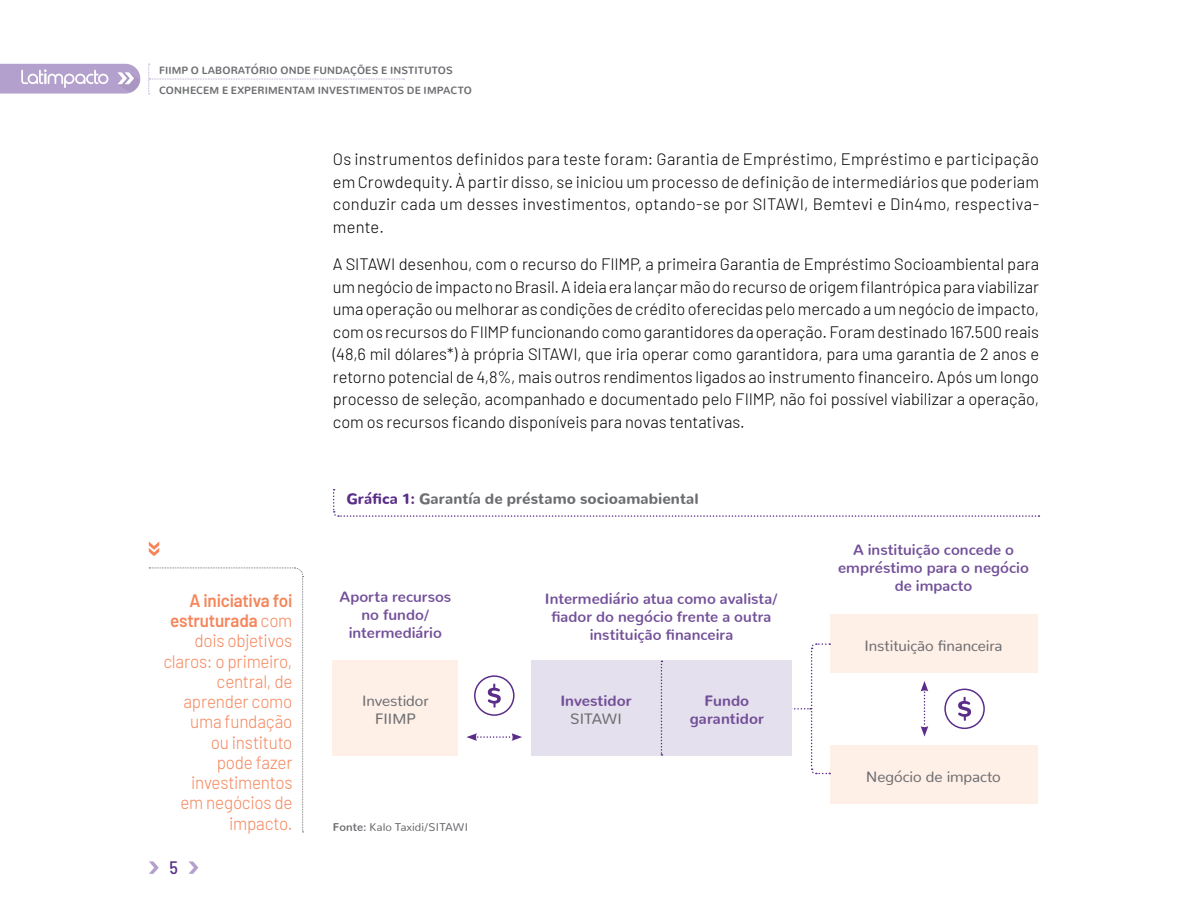
<style>
.page{position:relative;width:1188px;height:918px;background:#fff}
.page>*{position:absolute;margin:0;border:0;box-sizing:border-box;transform-origin:0 0}
.t1{font:300 18px/20.2px "Barlow";letter-spacing:-.015em;color:#f5855a;text-align:right;scale:.95 1}
.t2{font:500 semi-condensed 18px "Barlow";color:#5a2d88}
.t3{font:300 16.5px/22.5px "Barlow";letter-spacing:.005em;color:#000;text-align:justify}
.t4{font:700 15px/18px "Nunito";letter-spacing:.005em;color:#735099;text-align:center}
.t5{font:15px/18px "Nunito";letter-spacing:-.005em;color:#6d6e71;text-align:center}
.t6{font:900 15px "Nunito";letter-spacing:.005em;color:#6d6e71}
.t7{font:800 15px/18px "Nunito";letter-spacing:.005em;color:#735099;text-align:center}
.t8{font:11.25px "Nunito";letter-spacing:.005em;color:#6d6e71}
.t9{font:700 10.5px/19.5px "Nunito";letter-spacing:.01em;color:#6d6e71}
.s1{font-weight:600}
.s2{color:#5a2d88}
.s3{font-weight:700}
</style>
<div class="page">
<svg style="left:189px;top:861px;width:9px;height:13px"></svg>
<svg style="left:149px;top:861px;width:10px;height:13px"></svg>
<svg style="left:148px;top:64px;width:257px;height:31px"></svg>
<svg style="left:0;top:64px;width:140px;height:30px"></svg>
<svg style="left:149px;top:567px;width:155px;height:266px"></svg>
<svg style="left:149px;top:541px;width:10px;height:15px"></svg>
<div style="left:333px;top:661px;width:125px;height:95px;background:#feefe7"></div>
<div style="left:830px;top:614px;width:207px;height:58px;background:#feefe7"></div>
<div style="left:830px;top:745px;width:207px;height:58px;background:#feefe7"></div>
<div style="left:944px;top:689px;width:41px;height:40px;border:2px solid #5a2d88;border-radius:50%"></div>
<svg style="left:958px;top:697px;width:13px;height:24px"></svg>
<svg style="left:921px;top:681px;width:7px;height:56px"></svg>
<div style="left:474px;top:675px;width:41px;height:41px;border:2px solid #5a2d88;border-radius:50%"></div>
<svg style="left:488px;top:684px;width:13px;height:24px"></svg>
<svg style="left:466px;top:733px;width:56px;height:8px"></svg>
<svg style="left:785px;top:643px;width:45px;height:132px"></svg>
<div style="left:531px;top:661px;width:130px;height:95px;background:#e5e0ed"></div>
<div style="left:661px;top:661px;width:131px;height:95px;background:#e5e0ed"></div>
<svg style="left:661px;top:661px;width:1px;height:95px"></svg>
<svg style="left:333px;top:489px;width:706px;height:28px"></svg>
<p class="t9" style="left:159px;top:59px;width:314px">FIIMP O LABORATÓRIO ONDE FUNDAÇÕES E INSTITUTOS<br>CONHECEM E EXPERIMENTAM INVESTIMENTOS DE IMPACTO</p>
<p class="t3" style="left:333px;top:147px;width:708px">Os instrumentos definidos para teste foram: Garantia de Empréstimo, Empréstimo e participação em Crowdequity. À partir disso, se iniciou um processo de definição de intermediários que poderiam conduzir cada um desses investimentos, optando-se por SITAWI, Bemtevi e Din4mo, respectiva&shy;mente.</p>
<p class="t3" style="left:333px;top:252px;width:708px">A SITAWI desenhou, com o recurso do FIIMP, a primeira Garantia de Empréstimo Socioambiental para um negócio de impacto no Brasil. A ideia era lançar mão do recurso de origem filantrópica para viabilizar uma operação ou melhorar as condições de crédito oferecidas pelo mercado a um negócio de impacto, com os recursos do FIIMP funcionando como garantidores da operação. Foram destinado 167.500 reais (48,6 mil dólares*) à própria SITAWI, que iria operar como garantidora, para uma garantia de 2 anos e retorno potencial de 4,8%, mais outros rendimentos ligados ao instrumento financeiro. Após um longo processo de seleção, acompanhado e documentado pelo FIIMP, não foi possível viabilizar a operação, com os recursos ficando disponíveis para novas tentativas.</p>
<p class="t1" style="left:163px;top:589px;width:137px"><span class="s1">A iniciativa foi estruturada</span> com dois objetivos claros: o primeiro, central, de aprender como uma fundação<br>ou instituto<br>pode fazer investimentos<br>em negócios de impacto.</p>
<p class="t2" style="left:169px;top:856px;width:10px">5</p>
<p class="t6" style="left:346px;top:485px;width:354px"><span class="s2">Gráfica 1:</span> Garantía de préstamo socioamabiental</p>
<p class="t4" style="left:340px;top:586px;width:113px">Aporta recursos no fundo/ intermediário</p>
<p class="t5" style="left:362px;top:691px;width:68px">Investidor<br>FIIMP</p>
<p class="t8" style="left:333px;top:818px;width:137px"><span class="s3">Fonte:</span> Kalo Taxidi/SITAWI</p>
<p class="t4" style="left:545px;top:588px;width:234px">Intermediário atua como avalista/ fiador do negócio frente a outra instituição financeira</p>
<p class="t7" style="left:560px;top:690px;width:73px">Investidor</p>
<p class="t5" style="left:570px;top:709px;width:53px">SITAWI</p>
<p class="t7" style="left:690px;top:690px;width:76px">Fundo garantidor</p>
<p class="t4" style="left:838px;top:539px;width:192px">A instituição concede o empréstimo para o negócio de impacto</p>
<p class="t5" style="left:865px;top:635px;width:140px">Instituição financeira</p>
<p class="t5" style="left:866px;top:766px;width:136px">Negócio de impacto</p>
</div>
